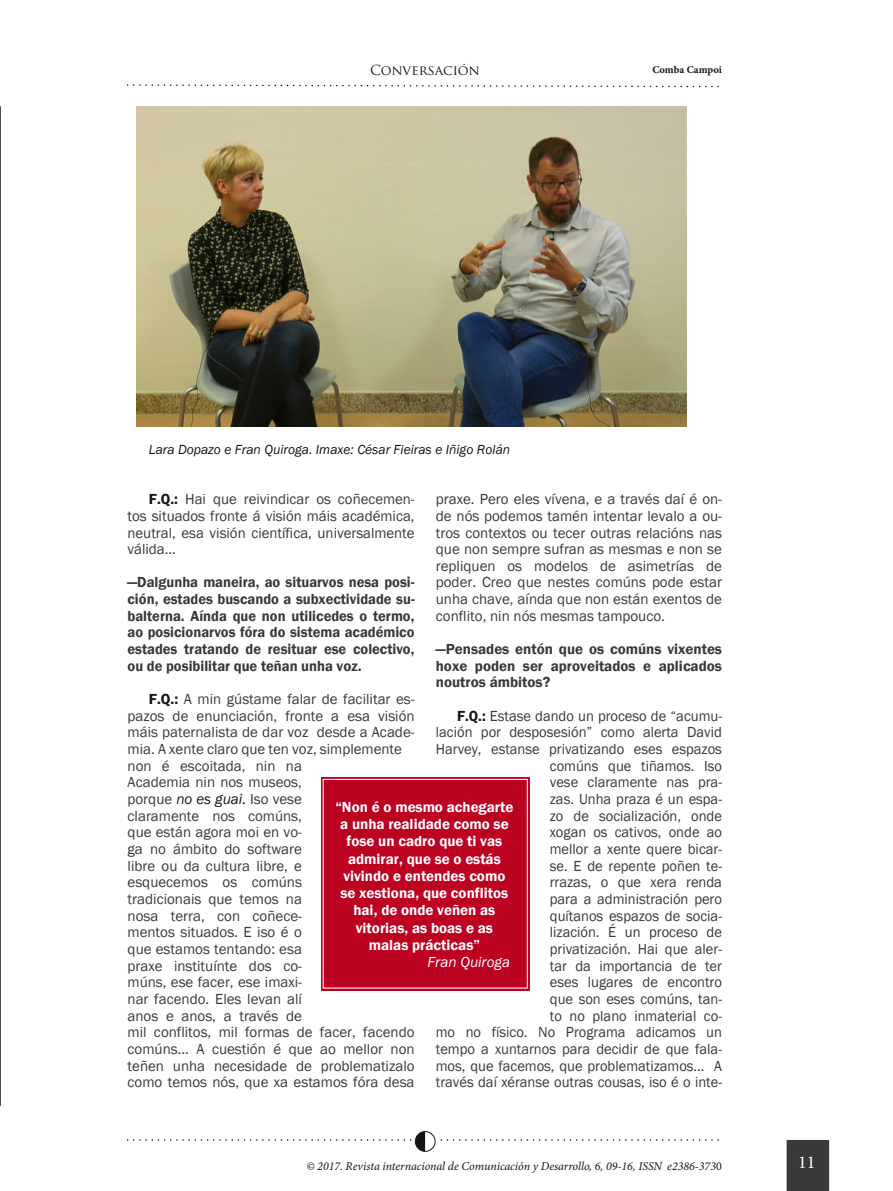
<style>
.page{position:relative;width:893px;height:1191px;background:#fff}
.page>*{position:absolute;margin:0;border:0;box-sizing:border-box;transform-origin:0 0}
.t1{font:18px "Minion Pro";color:#fff}
.t2{font:15px/16.6px "Franklin Gothic";color:#393939;text-align:justify}
.t3{font:600 15px/16.6px "Franklin Gothic";color:#393939;text-align:justify}
.t4{font:600 15px/17.2px "Franklin Gothic";color:#fff;text-align:center}
.t5{font:italic 15px "Franklin Gothic";color:#fff}
.t6{font:italic 13.5px "Franklin Gothic";color:#161413}
.t7{font:13.5px "Trajan Pro";color:#161413}
.t8{font:italic 12px "Minion Pro";color:#161413}
.t9{font:700 10.5px "Minion Pro";letter-spacing:.005em;color:#161413}
.s1{font-weight:600;color:#161413}
.s2{font-style:italic;color:#161413}
.s3{font-style:normal}
</style>
<div class="page">
<svg style="left:127px;top:84px;width:592px;height:4px"></svg>
<div style="left:787px;top:1140px;width:42px;height:51px;background:#393939"></div>
<div style="left:414px;top:1130px;width:22px;height:22px;border:2px solid #fff;border-radius:50%"></div>
<svg style="left:128px;top:1131px;width:591px;height:20px"></svg>
<hr style="left:0;top:106px;width:1px;height:1000px;background:#161413">
<img style="left:137px;top:106px;width:550px;height:320px">
<div style="left:321px;top:777px;width:208px;height:213px;background:#bd0121"></div>
<div style="left:323px;top:779px;width:205px;height:209px;border:1px solid #fff"></div>
<p class="t7" style="left:370px;top:65px;width:111px">CONVERSACIÓN</p>
<p class="t9" style="left:652px;top:65px;width:71px">Comba Campoi</p>
<p class="t6" style="left:149px;top:442px;width:363px">Lara Dopazo e Fran Quiroga. Imaxe: César Fieiras e Iñigo Rolán</p>
<p class="t2" style="left:436px;top:490px;width:288px">praxe. Pero eles vívena, e a través daí é on&shy;de nós podemos tamén intentar levalo a ou&shy;tros contextos ou tecer outras relacións nas que non sempre sufran as mesmas e non se repliquen os modelos de asimetrías de poder. Creo que nestes comúns pode estar unha chave, aínda que non están exentos de conflito, nin nós mesmas tampouco.</p>
<p class="t3" style="left:436px;top:640px;width:288px">—Pensades entón que os comúns vixentes hoxe poden ser aproveitados e aplicados noutros ámbitos?</p>
<p class="t2" style="left:436px;top:707px;width:288px;text-align:right"><span class="s1">F.Q.:</span> Estase dando un proceso de “acumu&shy;lación por desposesión” como alerta David<br>Harvey, estanse privatizando eses espazos comúns que tiñamos. Iso<br>vese claramente nas pra-<br>zas. Unha praza é un espa-<br>zo de socialización, onde<br>xogan os cativos, onde ao<br>mellor a xente quere bicar-<br>se. E de repente poñen te-<br>rrazas, o que xera renda<br>para a administración pero<br>quítanos espazos de socia-<br>lización. É un proceso de<br>privatización. Hai que aler-<br>tar da importancia de ter<br>eses lugares de encontro<br>que son eses comúns, tan-<br>to no plano inmaterial co-<br>mo no físico. No Programa adicamos un tempo a xuntarnos para decidir de que fala&shy;mos, que facemos, que problematizamos... A través daí xéranse outras cousas, iso é o inte-</p>
<p class="t2" style="left:128px;top:490px;width:289px;text-indent:21px"><span class="s1">F.Q.:</span> Hai que reivindicar os coñecemen&shy;tos situados fronte á visión máis académica, neutral, esa visión científica, universalmente válida...</p>
<p class="t3" style="left:128px;top:574px;width:289px">—Dalgunha maneira, ao situarvos nesa posi&shy;ción, estades buscando a subxectividade su&shy;balterna. Aínda que non utilicedes o termo, ao posicionarvos fóra do sistema académico estades tratando de resituar ese colectivo, ou de posibilitar que teñan unha voz.</p>
<p class="t2" style="left:128px;top:690px;width:289px;text-align:left;text-indent:21px"><span class="s1">F.Q.:</span> A min gústame falar de facilitar es&shy;pazos de enunciación, fronte a esa visión máis paternalista de dar voz desde a Acade&shy;mia. A xente claro que ten voz, simplemente non é escoitada, nin na<br>Academia nin nos museos,<br>porque <span class="s2">no es guai.</span> Iso vese<br>claramente nos comúns,<br>que están agora moi en vo-<br>ga no ámbito do software<br>libre ou da cultura libre, e<br>esquecemos os comúns<br>tradicionais que temos na<br>nosa terra, con coñece-<br>mentos situados. E iso é o<br>que estamos tentando: esa<br>praxe instituínte dos co-<br>múns, ese facer, ese imaxi-<br>nar facendo. Eles levan alí<br>anos e anos, a través de<br>mil conflitos, mil formas de facer, facendo comúns... A cuestión é que ao mellor non teñen unha necesidade de problematizalo como temos nós, que xa estamos fóra desa</p>
<p class="t4" style="left:335px;top:798px;width:180px">“Non é o mesmo achegarte a unha realidade como se fose un cadro que ti vas admirar, que se o estás vivindo e entendes como se xestiona, que conflitos hai, de onde veñen as vitorias, as boas e as malas prácticas”</p>
<p class="t5" style="left:428px;top:953px;width:84px">Fran Quiroga</p>
<p class="t8" style="left:306px;top:1161px;width:417px">© 2017. Revista internacional de Comunicación y Desarrollo, 6, 09-16, ISSN e2386-373<span class="s3">0</span></p>
<p class="t1" style="left:798px;top:1155px;width:19px">11</p>
</div>
